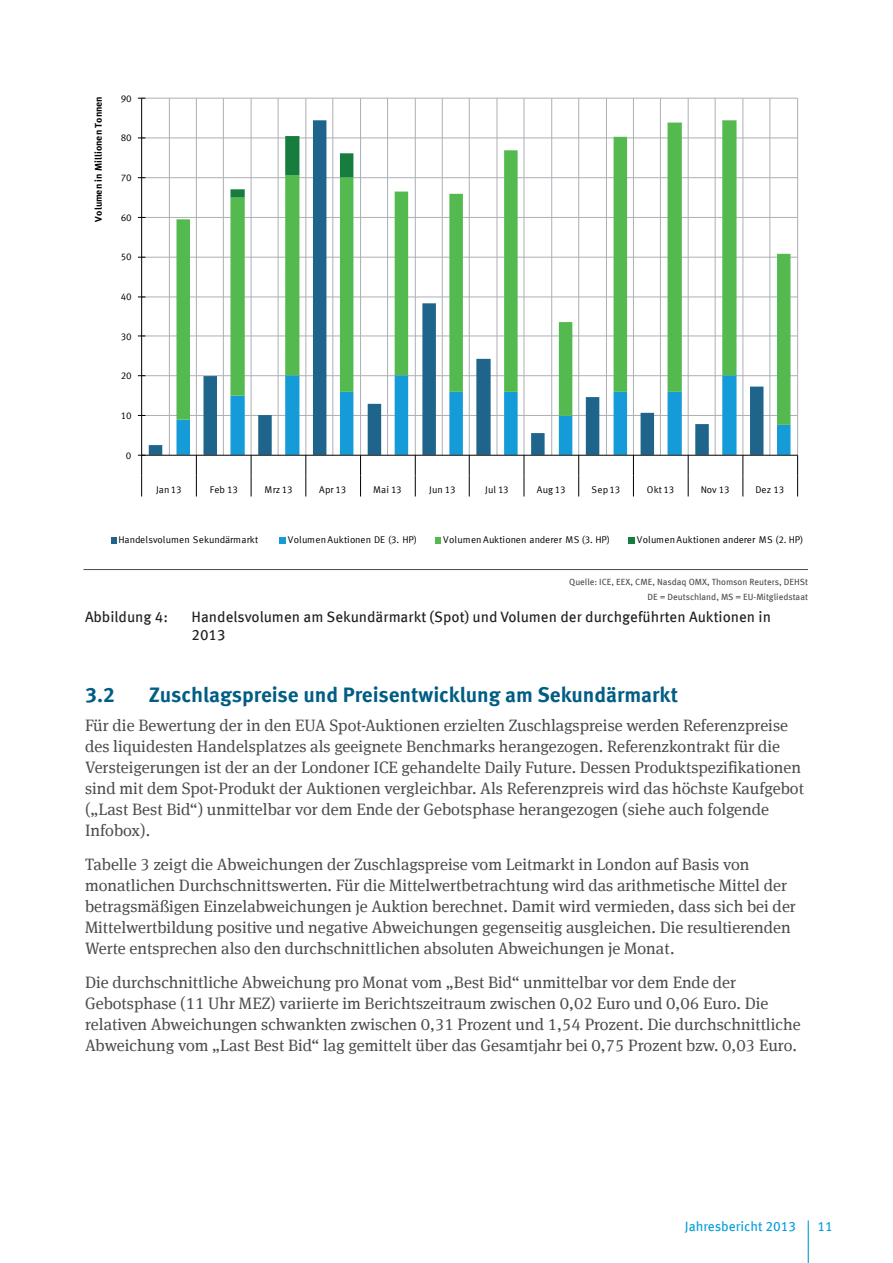
<style>
.page{position:relative;width:893px;height:1263px;background:#fff}
.page>*{position:absolute;margin:0;border:0;box-sizing:border-box;transform-origin:0 0}
.t1{font:700 21px "Meta Offc";color:#005d84}
.Fließtext{font:16.5px/21px "Meta Serif Offc";color:#4b4c4d}
.t2{font:15px/18px "Meta Offc";color:#231f20}
.t3{font:13.5px "Meta Offc";color:#069edb}
.t4{font:9.75px "Meta Offc Norm";letter-spacing:-.01em;color:#000}
.t5{font:9.75px "Meta Offc Norm";letter-spacing:.015em;color:#000}
.t6{font:9.75px "Meta Offc Norm";letter-spacing:.01em;color:#000}
.t7{font:700 9.75px "Meta Offc";letter-spacing:.015em;color:#000}
.Bildzusatz{font:9px "Meta Offc";color:#4b4c4d}
</style>
<div class="page">
<hr style="left:808px;top:1220px;width:1px;height:43px;background:#069edb">
<hr style="left:142px;top:415px;width:656px;height:1px;background:#acafb5">
<hr style="left:142px;top:375px;width:656px;height:1px;background:#acafb5">
<hr style="left:142px;top:336px;width:656px;height:1px;background:#acafb5">
<hr style="left:142px;top:297px;width:656px;height:1px;background:#acafb5">
<hr style="left:142px;top:257px;width:656px;height:1px;background:#acafb5">
<hr style="left:142px;top:217px;width:656px;height:1px;background:#acafb5">
<hr style="left:142px;top:177px;width:656px;height:1px;background:#acafb5">
<hr style="left:142px;top:138px;width:656px;height:1px;background:#acafb5">
<hr style="left:142px;top:98px;width:656px;height:1px;background:#acafb5">
<hr style="left:169px;top:98px;width:1px;height:357px;background:#acafb5">
<hr style="left:196px;top:98px;width:1px;height:357px;background:#acafb5">
<hr style="left:223px;top:98px;width:1px;height:357px;background:#acafb5">
<hr style="left:251px;top:98px;width:1px;height:357px;background:#acafb5">
<hr style="left:278px;top:98px;width:1px;height:357px;background:#acafb5">
<hr style="left:305px;top:98px;width:1px;height:357px;background:#acafb5">
<hr style="left:332px;top:98px;width:1px;height:357px;background:#acafb5">
<hr style="left:360px;top:98px;width:1px;height:357px;background:#acafb5">
<hr style="left:387px;top:98px;width:1px;height:357px;background:#acafb5">
<hr style="left:415px;top:98px;width:1px;height:357px;background:#acafb5">
<hr style="left:442px;top:98px;width:1px;height:357px;background:#acafb5">
<hr style="left:469px;top:98px;width:1px;height:357px;background:#acafb5">
<hr style="left:497px;top:98px;width:1px;height:357px;background:#acafb5">
<hr style="left:524px;top:98px;width:1px;height:357px;background:#acafb5">
<hr style="left:551px;top:98px;width:1px;height:357px;background:#acafb5">
<hr style="left:578px;top:98px;width:1px;height:357px;background:#acafb5">
<hr style="left:606px;top:98px;width:1px;height:357px;background:#acafb5">
<hr style="left:633px;top:98px;width:1px;height:357px;background:#acafb5">
<hr style="left:660px;top:98px;width:1px;height:357px;background:#acafb5">
<hr style="left:688px;top:98px;width:1px;height:357px;background:#acafb5">
<hr style="left:715px;top:98px;width:1px;height:357px;background:#acafb5">
<hr style="left:742px;top:98px;width:1px;height:357px;background:#acafb5">
<hr style="left:769px;top:98px;width:1px;height:357px;background:#acafb5">
<hr style="left:797px;top:98px;width:1px;height:357px;background:#acafb5">
<svg style="left:176px;top:425px;width:614px;height:30px"></svg>
<svg style="left:176px;top:120px;width:614px;height:305px"></svg>
<svg style="left:230px;top:136px;width:123px;height:62px"></svg>
<hr style="left:141px;top:98px;width:1px;height:357px;background:#000">
<hr style="left:142px;top:455px;width:656px;height:1px;background:#000">
<svg style="left:138px;top:455px;width:7px;height:41px"></svg>
<svg style="left:196px;top:455px;width:1px;height:41px"></svg>
<svg style="left:251px;top:455px;width:1px;height:41px"></svg>
<svg style="left:305px;top:455px;width:1px;height:41px"></svg>
<svg style="left:360px;top:455px;width:1px;height:41px"></svg>
<svg style="left:415px;top:455px;width:1px;height:41px"></svg>
<svg style="left:469px;top:455px;width:1px;height:41px"></svg>
<svg style="left:524px;top:455px;width:1px;height:41px"></svg>
<svg style="left:578px;top:455px;width:1px;height:41px"></svg>
<svg style="left:633px;top:455px;width:1px;height:41px"></svg>
<svg style="left:688px;top:455px;width:1px;height:41px"></svg>
<svg style="left:742px;top:455px;width:1px;height:41px"></svg>
<svg style="left:797px;top:455px;width:1px;height:41px"></svg>
<svg style="left:111px;top:537px;width:6px;height:6px"></svg>
<div style="left:279px;top:537px;width:7px;height:6px;background:#149bd8"></div>
<svg style="left:435px;top:537px;width:6px;height:6px"></svg>
<svg style="left:629px;top:537px;width:6px;height:6px"></svg>
<hr style="left:83px;top:569px;width:725px;height:1px;background:#4b4c4d">
<p class="t7" style="left:93px;top:222px;width:127px;rotate:-90deg">Volumen in Millionen Tonnen</p>
<p class="t4" style="left:121px;top:93px;width:12px">90</p>
<p class="t4" style="left:121px;top:132px;width:12px">80</p>
<p class="t4" style="left:121px;top:172px;width:12px">70</p>
<p class="t4" style="left:121px;top:212px;width:12px">60</p>
<p class="t4" style="left:121px;top:251px;width:12px">50</p>
<p class="t4" style="left:121px;top:291px;width:12px">40</p>
<p class="t4" style="left:121px;top:331px;width:12px">30</p>
<p class="t4" style="left:121px;top:370px;width:12px">20</p>
<p class="t4" style="left:121px;top:410px;width:12px">10</p>
<p class="t4" style="left:126px;top:450px;width:7px">0</p>
<p class="t4" style="left:156px;top:484px;width:27px">Jan 13</p>
<p class="t4" style="left:210px;top:484px;width:30px">Feb 13</p>
<p class="t4" style="left:265px;top:484px;width:30px">Mrz 13</p>
<p class="t4" style="left:319px;top:484px;width:29px">Apr 13</p>
<p class="t4" style="left:373px;top:484px;width:30px">Mai 13</p>
<p class="t4" style="left:429px;top:484px;width:28px">Jun 13</p>
<p class="t4" style="left:485px;top:484px;width:25px">Jul 13</p>
<p class="t4" style="left:537px;top:484px;width:30px">Aug 13</p>
<p class="t4" style="left:592px;top:484px;width:30px">Sep 13</p>
<p class="t4" style="left:647px;top:484px;width:29px">Okt 13</p>
<p class="t4" style="left:701px;top:484px;width:30px">Nov 13</p>
<p class="t4" style="left:755px;top:484px;width:30px">Dez 13</p>
<p class="t6" style="left:119px;top:534px;width:141px">Handelsvolumen Sekundärmarkt</p>
<p class="t4" style="left:288px;top:534px;width:131px">Volumen Auktionen DE (3. HP)</p>
<p class="t5" style="left:443px;top:534px;width:168px">Volumen Auktionen anderer MS (3. HP)</p>
<p class="t5" style="left:637px;top:534px;width:168px">Volumen Auktionen anderer MS (2. HP)</p>
<p class="Bildzusatz" style="left:569px;top:576px;width:240px">Quelle: ICE, EEX, CME, Nasdaq OMX, Thomson Reuters, DEHSt</p>
<p class="Bildzusatz" style="left:647px;top:592px;width:162px">DE = Deutschland, MS = EU-Mitgliedstaat</p>
<p class="t2" style="left:85px;top:608px;width:85px">Abbildung 4:</p>
<p class="t2" style="left:192px;top:608px;width:581px">Handelsvolumen am Sekundärmarkt (Spot) und Volumen der durchgeführten Auktionen in<br>2013</p>
<p class="t1" style="left:85px;top:682px;width:31px">3.2</p>
<p class="t1" style="left:149px;top:682px;width:531px">Zuschlagspreise und Preisentwicklung am Sekundärmarkt</p>
<p class="Fließtext" style="left:85px;top:715px;width:720px">Für die Bewertung der in den EUA Spot-Auktionen erzielten Zuschlagspreise werden Referenzpreise des liquidesten Handelsplatzes als geeignete Benchmarks herangezogen. Referenzkontrakt für die Versteigerungen ist der an der Londoner ICE gehandelte Daily Future. Dessen Produktspezifikationen sind mit dem Spot-Produkt der Auktionen vergleichbar. Als Referenzpreis wird das höchste Kaufgebot („Last Best Bid“) unmittelbar vor dem Ende der Gebotsphase herangezogen (siehe auch folgende Infobox).</p>
<p class="Fließtext" style="left:85px;top:854px;width:712px">Tabelle 3 zeigt die Abweichungen der Zuschlagspreise vom Leitmarkt in London auf Basis von monatlichen Durchschnittswerten. Für die Mittelwertbetrachtung wird das arithmetische Mittel der betragsmäßigen Einzelabweichungen je Auktion berechnet. Damit wird vermieden, dass sich bei der Mittelwertbildung positive und negative Abweichungen gegenseitig ausgleichen. Die resultierenden Werte entsprechen also den durchschnittlichen absoluten Abweichungen je Monat.</p>
<p class="Fließtext" style="left:85px;top:972px;width:717px">Die durchschnittliche Abweichung pro Monat vom „Best Bid“ unmittelbar vor dem Ende der Gebotsphase (11 Uhr MEZ) variierte im Berichtszeitraum zwischen 0,02 Euro und 0,06 Euro. Die relativen Abweichungen schwankten zwischen 0,31 Prozent und 1,54 Prozent. Die durchschnittliche Abweichung vom „Last Best Bid“ lag gemittelt über das Gesamtjahr bei 0,75 Prozent bzw. 0,03 Euro.</p>
<p class="t3" style="left:685px;top:1218px;width:113px">Jahresbericht 2013</p>
<p class="t3" style="left:817px;top:1218px;width:17px">11</p>
</div>
